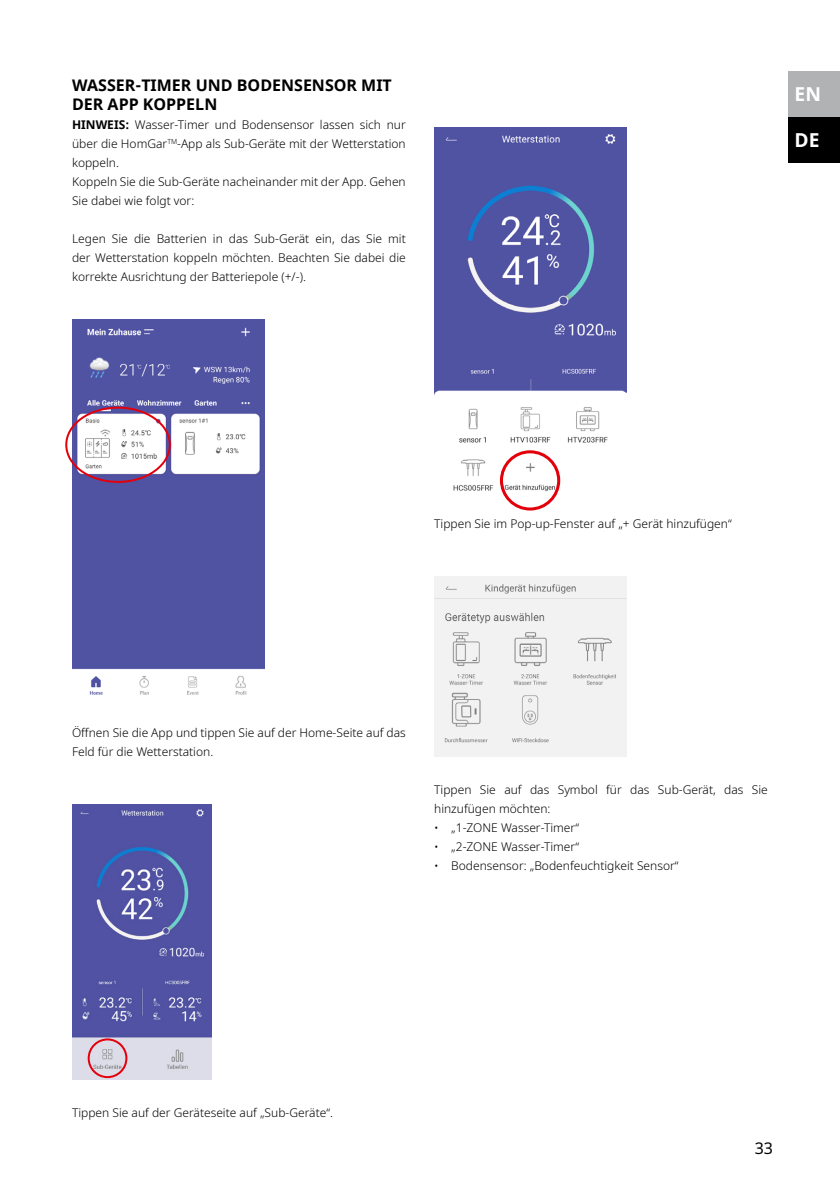
<style>
.page{position:relative;width:840px;height:1191px;background:#fff}
.page>*{position:absolute;margin:0;border:0;box-sizing:border-box;transform-origin:0 0}
.t1{font:700 19.2px "Noto Sans";color:#fff}
.t2{font:700 16px/19px "Noto Sans";color:#000}
.t3{font:16px "Noto Sans";color:#000}
.t4{font:300 12px/19px "Noto Sans";color:#000}
.s1{font-weight:700}
</style>
<div class="page">
<div style="left:788px;top:72px;width:51px;height:45px;background:#b1b2b3"></div>
<div style="left:788px;top:117px;width:51px;height:45px;background:#000"></div>
<img style="left:72px;top:319px;width:192px;height:376px">
<img style="left:72px;top:805px;width:140px;height:274px">
<img style="left:434px;top:128px;width:192px;height:376px">
<img style="left:434px;top:576px;width:192px;height:180px">
<div style="left:65px;top:406px;width:106px;height:77px;border:2px solid #e3000b;border-radius:50%"></div>
<div style="left:88px;top:1038px;width:39px;height:40px;border:2px solid #e3000b;border-radius:50%"></div>
<div style="left:499px;top:450px;width:61px;height:60px;border:3px solid #e3000b;border-radius:50%"></div>
<h2 class="t2" style="left:72px;top:76px;width:321px">WASSER-TIMER UND BODENSENSOR MIT<br>DER APP KOPPELN</h2>
<p class="t4" style="left:72px;top:115px;width:335px"><span class="s1">HINWEIS:</span> Wasser-Timer und Bodensensor lassen sich nur über die HomGar<sup>TM</sup>-App als Sub-Geräte mit der Wetterstation koppeln.<br>Koppeln Sie die Sub-Geräte nacheinander mit der App. Gehen Sie dabei wie folgt vor:</p>
<p class="t4" style="left:72px;top:229px;width:335px;text-align:justify">Legen Sie die Batterien in das Sub-Gerät ein, das Sie mit der Wetterstation koppeln möchten. Beachten Sie dabei die korrekte Ausrichtung der Batteriepole (+/-).</p>
<h1 class="t1" style="left:794px;top:81px;width:28px">EN</h1>
<h1 class="t1" style="left:794px;top:126px;width:26px">DE</h1>
<p class="t4" style="left:434px;top:514px;width:299px">Tippen Sie im Pop-up-Fenster auf „+ Gerät hinzufügen“</p>
<p class="t4" style="left:72px;top:723px;width:335px">Öffnen Sie die App und tippen Sie auf der Home-Seite auf das<br>Feld für die Wetterstation.</p>
<p class="t4" style="left:434px;top:780px;width:335px">Tippen Sie auf das Symbol für das Sub-Gerät, das Sie hinzufügen möchten:</p>
<p class="t4" style="left:434px;top:818px;width:146px">• „1-ZONE Wasser-Timer“</p>
<p class="t4" style="left:434px;top:837px;width:146px">• „2-ZONE Wasser-Timer“</p>
<p class="t4" style="left:434px;top:856px;width:246px">• Bodensensor: „Bodenfeuchtigkeit Sensor“</p>
<p class="t4" style="left:72px;top:1103px;width:262px">Tippen Sie auf der Geräteseite auf „Sub-Geräte“.</p>
<h2 class="t3" style="left:754px;top:1137px;width:20px">33</h2>
</div>
